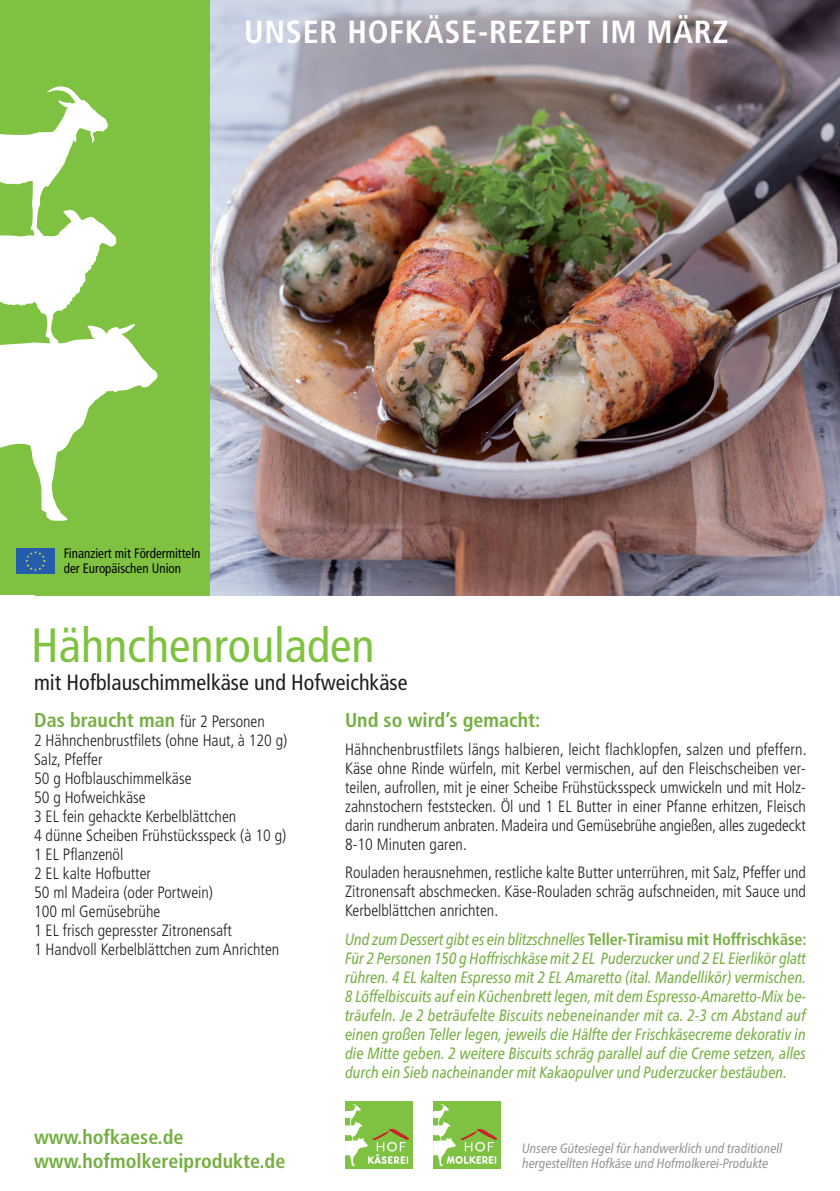
<style>
.page{position:relative;width:840px;height:1191px;background:#fff}
.page>*{position:absolute;margin:0;border:0;box-sizing:border-box;transform-origin:0 0}
.t1{font:condensed 48px "Frutiger";color:#7fc241}
.t2{font:700 condensed 32px "Frutiger";letter-spacing:.025em;color:#fff}
.t3{font:condensed 22px "Frutiger";color:#231f20}
.t4{font:700 condensed 20px/24px "Frutiger";color:#75af42}
.t5{font:300 condensed 16.4px/19px "Frutiger";color:#231f20;text-align:justify}
.t6{font:italic condensed 16.4px/19px "Frutiger Neue LT Pro";color:#75af42;text-align:justify}
.t7{font:italic condensed 13.6px/15px "Frutiger Neue LT Pro";color:#939598}
.t8{font:condensed 13.6px/14.8px "Frutiger";color:#000;scale:.95 1}
.s1{font-weight:300;font-size:16.4px;color:#231f20}
.s2{font-family:"Frutiger";font-weight:700;font-style:normal}
</style>
<div class="page">
<div style="left:0;top:0;width:210px;height:595px;background:#7fc241"></div>
<svg style="left:0;top:86px;width:158px;height:435px"></svg>
<div style="left:16px;top:548px;width:38px;height:26px;background:#245dab"></div>
<img style="left:25px;top:551px;width:21px;height:20px">
<img style="left:210px;top:0;width:629px;height:595px">
<div style="left:345px;top:1100px;width:67px;height:70px;background:#7fc241"></div>
<svg style="left:345px;top:1104px;width:64px;height:62px"></svg>
<div style="left:433px;top:1100px;width:67px;height:70px;background:#7fc241"></div>
<svg style="left:433px;top:1104px;width:64px;height:62px"></svg>
<h2 class="t2" style="left:244px;top:19px;width:485px">UNSER HOFKÄSE-REZEPT IM MÄRZ</h2>
<p class="t8" style="left:64px;top:547px;width:145px">Finanziert mit Fördermitteln der Europäischen Union</p>
<h1 class="t1" style="left:31px;top:625px;width:345px">Hähnchenrouladen</h1>
<h3 class="t3" style="left:34px;top:673px;width:375px">mit Hofblauschimmelkäse und Hofweichkäse</h3>
<p class="t4" style="left:34px;top:709px;width:232px">Das braucht man <span class="s1">für 2 Personen</span></p>
<p class="t5" style="left:34px;top:732px;width:255px;text-align:left">2 Hähnchenbrustfilets (ohne Haut, à 120 g)<br>Salz, Pfeffer<br>50 g Hofblauschimmelkäse<br>50 g Hofweichkäse<br>3 EL fein gehackte Kerbelblättchen<br>4 dünne Scheiben Frühstücksspeck (à 10 g)<br>1 EL Pflanzenöl<br>2 EL kalte Hofbutter<br>50 ml Madeira (oder Portwein)<br>100 ml Gemüsebrühe<br>1 EL frisch gepresster Zitronensaft<br>1 Handvoll Kerbelblättchen zum Anrichten</p>
<p class="t4" style="left:34px;top:1126px;width:253px">www.hofkaese.de www.hofmolkereiprodukte.de</p>
<p class="t4" style="left:345px;top:709px;width:197px">Und so wird’s gemacht:</p>
<p class="t5" style="left:345px;top:741px;width:462px">Hähnchenbrustfilets längs halbieren, leicht flachklopfen, salzen und pfeffern.<br>Käse ohne Rinde würfeln, mit Kerbel vermischen, auf den Fleischscheiben ver&shy;teilen, aufrollen, mit je einer Scheibe Frühstücksspeck umwickeln und mit Holz&shy;zahnstochern feststecken. Öl und 1 EL Butter in einer Pfanne erhitzen, Fleisch darin rundherum anbraten. Madeira und Gemüsebrühe angießen, alles zugedeckt 8-10 Minuten garen.</p>
<p class="t5" style="left:345px;top:864px;width:462px">Rouladen herausnehmen, restliche kalte Butter unterrühren, mit Salz, Pfeffer und Zitronensaft abschmecken. Käse-Rouladen schräg aufschneiden, mit Sauce und Kerbelblättchen anrichten.</p>
<p class="t6" style="left:345px;top:929px;width:463px">Und zum Dessert gibt es ein blitzschnelles <span class="s2">Teller-Tiramisu mit Hoffrischkäse:<br></span>Für 2 Personen 150 g Hoffrischkäse mit 2 EL Puderzucker und 2 EL Eierlikör glatt rühren. 4 EL kalten Espresso mit 2 EL Amaretto (ital. Mandellikör) vermischen.<br>8 Löffelbiscuits auf ein Küchenbrett legen, mit dem Espresso-Amaretto-Mix be&shy;träufeln. Je 2 beträufelte Biscuits nebeneinander mit ca. 2-3 cm Abstand auf einen großen Teller legen, jeweils die Hälfte der Frischkäsecreme dekorativ in die Mitte geben. 2 weitere Biscuits schräg parallel auf die Creme setzen, alles durch ein Sieb nacheinander mit Kakaopulver und Puderzucker bestäuben.</p>
<p class="t7" style="left:522px;top:1140px;width:261px">Unsere Gütesiegel für handwerklich und traditionell hergestellten Hofkäse und Hofmolkerei-Produkte</p>
</div>
